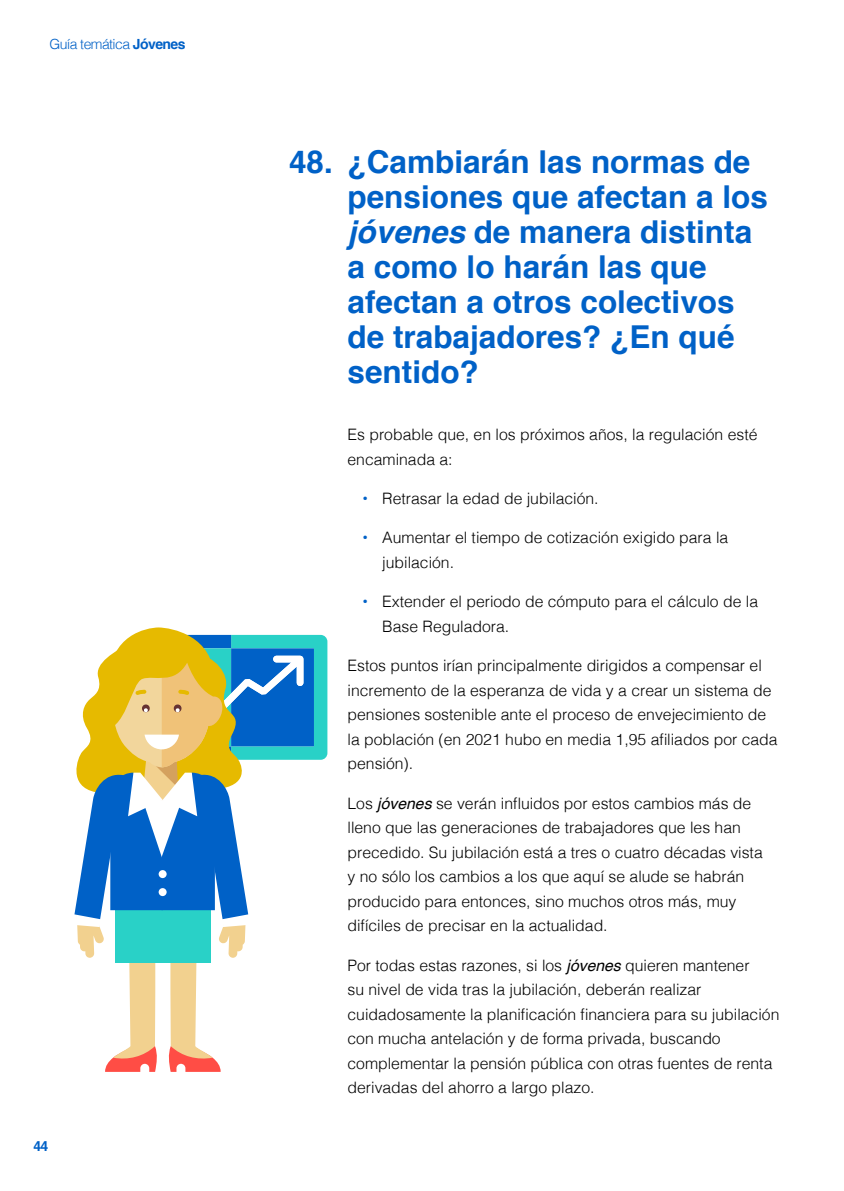
<style>
.page{position:relative;width:844px;height:1191px;background:#fff}
.page>*{position:absolute;margin:0;border:0;box-sizing:border-box;transform-origin:0 0}
.t1{font:700 31.5px/35px "Helvetica";color:#0061c7}
.t2{font:300 15.75px/24.5px "Helvetica";color:#000}
.t3{font:300 14px "Helvetica";letter-spacing:-.04em;color:#0061c7}
.t4{font:700 14px "Helvetica";color:#0061c7}
.s1{font-weight:700}
.s2{font-style:italic}
.s3{font-weight:700;color:#0061c7}
.s4{font-weight:400;font-style:italic}
</style>
<div class="page">
<svg style="left:74px;top:627px;width:253px;height:444px"></svg>
<p class="t3" style="left:50px;top:32px;width:137px">Guía temática <span class="s1">Jóvenes</span></p>
<p class="t4" style="left:34px;top:1134px;width:16px">44</p>
<h1 class="t1" style="left:289px;top:144px;width:45px">48.</h1>
<h1 class="t1" style="left:347px;top:144px;width:422px">¿Cambiarán las normas de pensiones que afectan a los <span class="s2">jóvenes</span> de manera distinta a como lo harán las que afectan a otros colectivos de trabajadores? ¿En qué sentido?</h1>
<p class="t2" style="left:347px;top:421px;width:411px">Es probable que, en los próximos años, la regulación esté encaminada a:</p>
<p class="t2" style="left:362px;top:485px;width:238px"><span class="s3">•</span> Retrasar la edad de jubilación.</p>
<p class="t2" style="left:382px;top:524px;width:347px;text-indent:-20px"><span class="s3">•</span> Aumentar el tiempo de cotización exigido para la jubilación.</p>
<p class="t2" style="left:382px;top:588px;width:377px;text-indent:-20px"><span class="s3">•</span> Extender el periodo de cómputo para el cálculo de la<br>Base Reguladora.</p>
<p class="t2" style="left:347px;top:652px;width:431px">Estos puntos irían principalmente dirigidos a compensar el incremento de la esperanza de vida y a crear un sistema de pensiones sostenible ante el proceso de envejecimiento de la población (en 2021 hubo en media 1,95 afiliados por cada pensión).</p>
<p class="t2" style="left:347px;top:789px;width:416px">Los <span class="s4">jóvenes</span> se verán influidos por estos cambios más de lleno que las generaciones de trabajadores que les han precedido. Su jubilación está a tres o cuatro décadas vista y no sólo los cambios a los que aquí se alude se habrán producido para entonces, sino muchos otros más, muy difíciles de precisar en la actualidad.</p>
<p class="t2" style="left:347px;top:951px;width:433px">Por todas estas razones, si los <span class="s4">jóvenes</span> quieren mantener<br>su nivel de vida tras la jubilación, deberán realizar cuidadosamente la planificación financiera para su jubilación con mucha antelación y de forma privada, buscando complementar la pensión pública con otras fuentes de renta derivadas del ahorro a largo plazo.</p>
</div>
